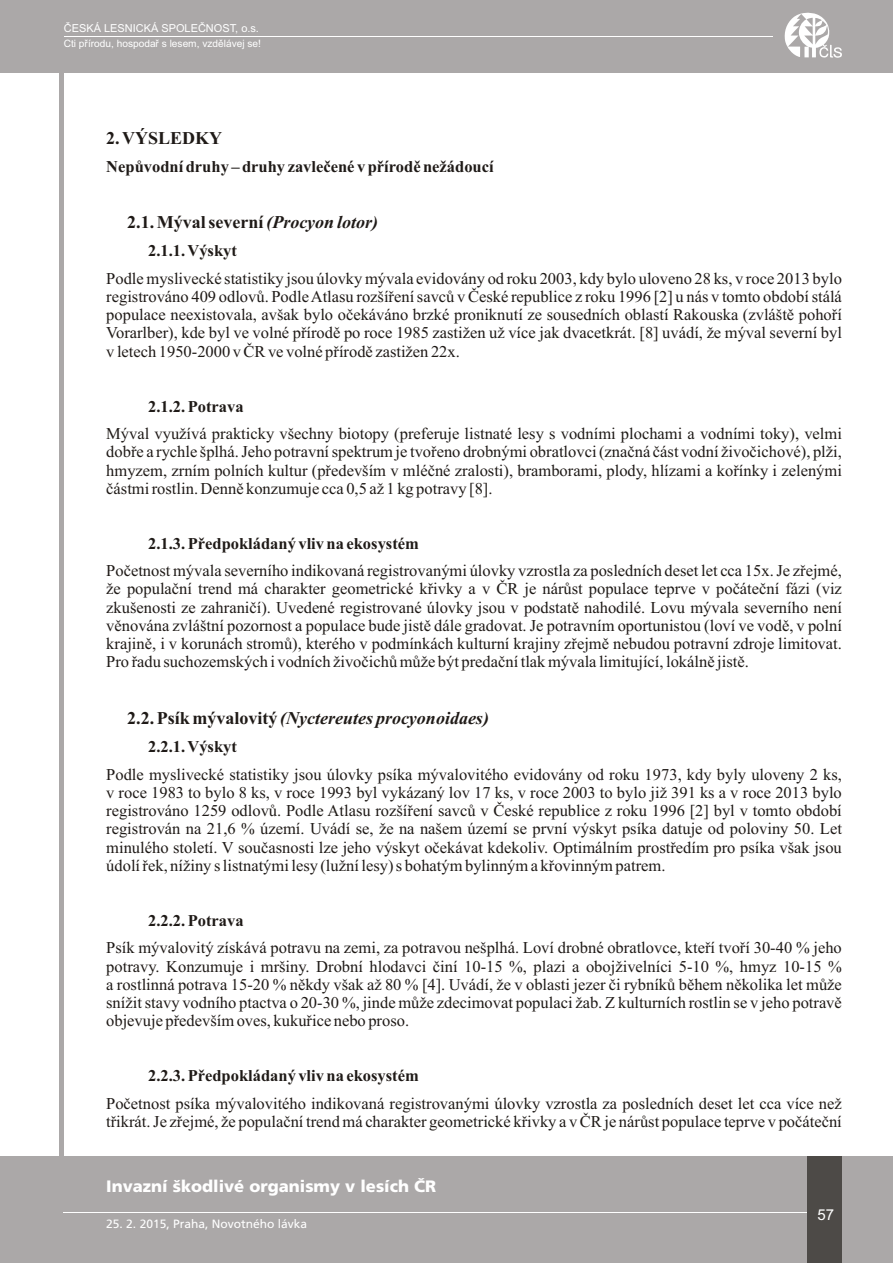
<style>
.page{position:relative;width:893px;height:1263px;background:#fff}
.page>*{position:absolute;margin:0;border:0;box-sizing:border-box;transform-origin:0 0}
.t1{font:italic 700 18px "Times New Roman";color:#1f1a17}
.t2{font:700 18px "Times New Roman";color:#1f1a17}
.t3{font:16.5px/18.3px "Times New Roman";color:#1f1a17;text-align:justify}
.t4{font:700 16.5px "Times New Roman";color:#1f1a17}
.t5{font:900 16.5px "Frutiger CE";letter-spacing:-3.03em;color:#fff}
.t6{font:15px "Arial";color:#fff}
.t7{font:12px "Frutiger CE";letter-spacing:-2.78em;color:#fff}
.t8{font:10.95px "Arial";color:#fff}
.t9{font:10.2px "Arial";color:#fff}
.s1{font-style:italic}
.s2{font-style:normal}
</style>
<div class="page">
<div style="left:0;top:0;width:893px;height:72px;background:#aba8a8"></div>
<div style="left:0;top:1157px;width:893px;height:106px;background:#aba8a8"></div>
<hr style="left:60px;top:25px;width:4px;height:1153px;background:#aba8a8">
<hr style="left:64px;top:1212px;width:761px;height:1px;background:#fff">
<div style="left:808px;top:1157px;width:34px;height:106px;background:#4d4a47"></div>
<hr style="left:64px;top:36px;width:708px;height:1px;background:#fff">
<svg style="left:784px;top:12px;width:58px;height:46px"></svg>
<p class="t8" style="left:64px;top:24px;width:197px">ČESKÁ LESNICKÁ SPOLEČNOST, o.s.</p>
<p class="t9" style="left:64px;top:40px;width:199px">Cti přírodu, hospodař s lesem, vzdělávej se!</p>
<p class="t2" style="left:106px;top:131px;width:117px">2. VÝSLEDKY</p>
<p class="t4" style="left:106px;top:160px;width:389px">Nepůvodní druhy – druhy zavlečené v přírodě nežádoucí</p>
<p class="t2" style="left:127px;top:216px;width:252px">2.1. Mýval severní <span class="s1">(Procyon lotor)</span></p>
<p class="t4" style="left:148px;top:245px;width:90px">2.1.1. Výskyt</p>
<p class="t3" style="left:106px;top:271px;width:737px">Podle myslivecké statistiky jsou úlovky mývala evidovány od roku 2003, kdy bylo uloveno 28 ks, v roce 2013 bylo registrováno 409 odlovů. Podle Atlasu rozšíření savců v České republice z roku 1996 [2] u nás v tomto období stálá populace neexistovala, avšak bylo očekáváno brzké proniknutí ze sousedních oblastí Rakouska (zvláště pohoří Vorarlber), kde byl ve volné přírodě po roce 1985 zastižen už více jak dvacetkrát. [8] uvádí, že mýval severní byl v letech 1950-2000 v ČR ve volné přírodě zastižen 22x.</p>
<p class="t4" style="left:148px;top:400px;width:97px">2.1.2. Potrava</p>
<p class="t3" style="left:106px;top:426px;width:737px">Mýval využívá prakticky všechny biotopy (preferuje listnaté lesy s vodními plochami a vodními toky), velmi dobře a rychle šplhá. Jeho potravní spektrum je tvořeno drobnými obratlovci (značná část vodní živočichové), plži, hmyzem, zrním polních kultur (především v mléčné zralosti), bramborami, plody, hlízami a kořínky i zelenými částmi rostlin. Denně konzumuje cca 0,5 až 1 kg potravy [8].</p>
<p class="t4" style="left:148px;top:537px;width:272px">2.1.3. Předpokládaný vliv na ekosystém</p>
<p class="t3" style="left:106px;top:563px;width:737px">Početnost mývala severního indikovaná registrovanými úlovky vzrostla za posledních deset let cca 15x. Je zřejmé, že populační trend má charakter geometrické křivky a v ČR je nárůst populace teprve v počáteční fázi (viz zkušenosti ze zahraničí). Uvedené registrované úlovky jsou v podstatě nahodilé. Lovu mývala severního není věnována zvláštní pozornost a populace bude jistě dále gradovat. Je potravním oportunistou (loví ve vodě, v polní krajině, i v korunách stromů), kterého v podmínkách kulturní krajiny zřejmě nebudou potravní zdroje limitovat.<br>Pro řadu suchozemských i vodních živočichů může být predační tlak mývala limitující, lokálně jistě.</p>
<p class="t1" style="left:127px;top:712px;width:363px"><span class="s2">2.2. Psík mývalovitý</span> (Nyctereutes procyonoidaes)</p>
<p class="t4" style="left:148px;top:741px;width:90px">2.2.1. Výskyt</p>
<p class="t3" style="left:106px;top:766px;width:737px">Podle myslivecké statistiky jsou úlovky psíka mývalovitého evidovány od roku 1973, kdy byly uloveny 2 ks, v roce 1983 to bylo 8 ks, v roce 1993 byl vykázaný lov 17 ks, v roce 2003 to bylo již 391 ks a v roce 2013 bylo registrováno 1259 odlovů. Podle Atlasu rozšíření savců v České republice z roku 1996 [2] byl v tomto období registrován na 21,6 % území. Uvádí se, že na našem území se první výskyt psíka datuje od poloviny 50. Let minulého století. V současnosti lze jeho výskyt očekávat kdekoliv. Optimálním prostředím pro psíka však jsou údolí řek, nížiny s listnatými lesy (lužní lesy) s bohatým bylinným a křovinným patrem.</p>
<p class="t4" style="left:148px;top:915px;width:97px">2.2.2. Potrava</p>
<p class="t3" style="left:106px;top:940px;width:737px">Psík mývalovitý získává potravu na zemi, za potravou nešplhá. Loví drobné obratlovce, kteří tvoří 30-40 % jeho potravy. Konzumuje i mršiny. Drobní hlodavci činí 10-15 %, plazi a obojživelníci 5-10 %, hmyz 10-15 % a rostlinná potrava 15-20 % někdy však až 80 % [4]. Uvádí, že v oblasti jezer či rybníků během několika let může snížit stavy vodního ptactva o 20-30 %, jinde může zdecimovat populaci žab. Z kulturních rostlin se v jeho potravě objevuje především oves, kukuřice nebo proso.</p>
<p class="t4" style="left:148px;top:1070px;width:272px">2.2.3. Předpokládaný vliv na ekosystém</p>
<p class="t3" style="left:106px;top:1095px;width:737px">Početnost psíka mývalovitého indikovaná registrovanými úlovky vzrostla za posledních deset let cca více než třikrát. Je zřejmé, že populační trend má charakter geometrické křivky a v ČR je nárůst populace teprve v počáteční</p>
<p class="t5" style="left:106px;top:1179px;width:386px">I nvazní škodl ivéorganismyvlesíchČR</p>
<p class="t7" style="left:106px;top:1219px;width:236px">25. 2. 2015, Praha, Novotnéholávka</p>
<p class="t6" style="left:817px;top:1209px;width:18px">57</p>
</div>
